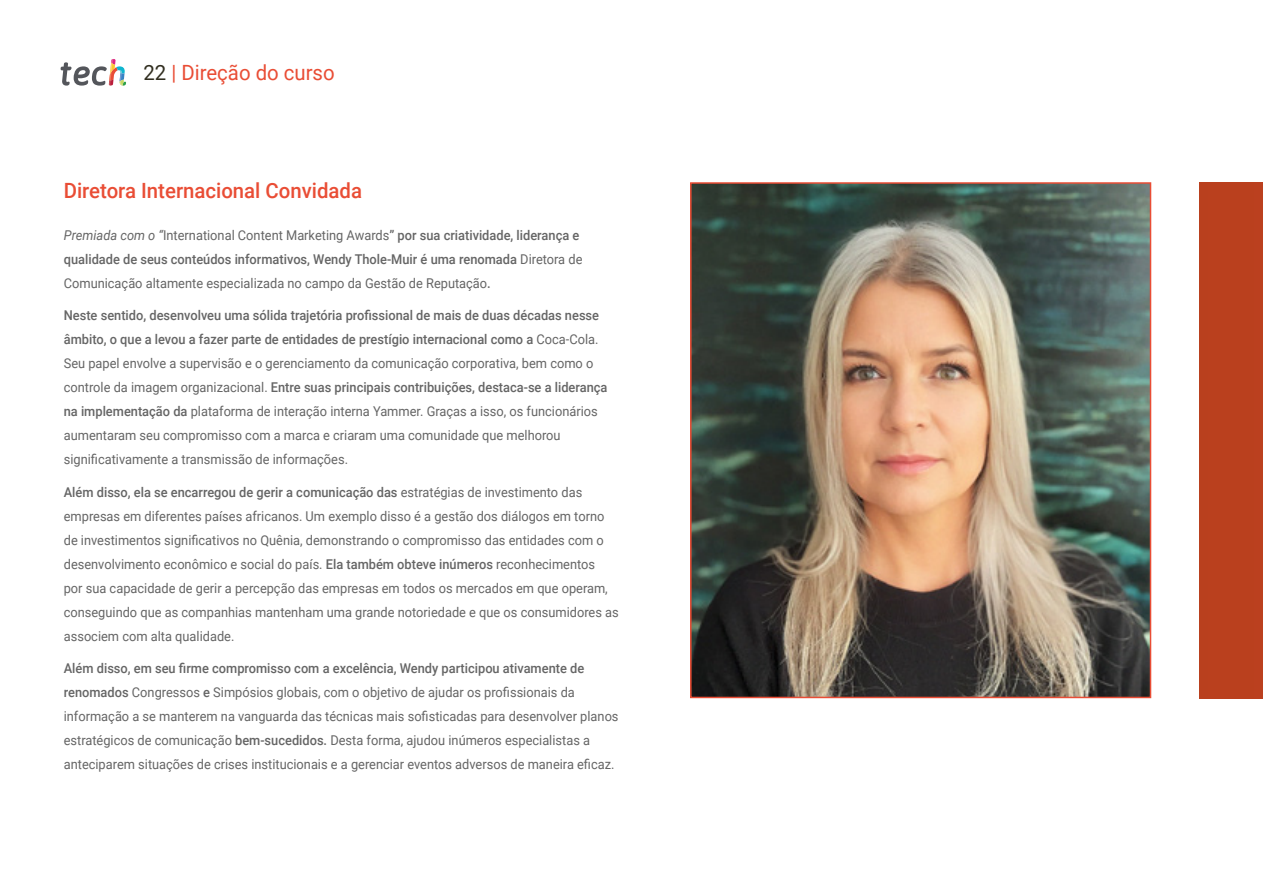
<style>
.page{position:relative;width:1263px;height:893px;background:#fff}
.page>*{position:absolute;margin:0;border:0;box-sizing:border-box;transform-origin:0 0}
.t1{font:500 21px "Roboto";color:#e94d35}
.t2{font:21px "Roboto";color:#e94d35}
.t3{font:13.5px/24px "Roboto";color:#656565;scale:.95 1}
.s1{color:#312e20}
.s2{font-style:italic}
.s3{font-weight:500}
</style>
<div class="page">
<svg style="left:61px;top:59px;width:65px;height:27px"></svg>
<div style="left:1199px;top:182px;width:64px;height:516px;background:#ba401e"></div>
<img style="left:693px;top:185px;width:455px;height:510px">
<div style="left:690px;top:182px;width:461px;height:516px;border:2px solid #e94d35"></div>
<h1 class="t2" style="left:144px;top:57px;width:193px"><span class="s1">22</span> | Direção do curso</h1>
<h1 class="t1" style="left:64px;top:176px;width:300px">Diretora Internacional Convidada</h1>
<p class="t3" style="left:64px;top:222px;width:547px"><span class="s2">Premiada com o “</span>International Content Marketing Awards<span class="s3">” por sua criatividade, liderança e qualidade de seus conteúdos informativos, Wendy Thole-Muir é uma renomada</span> Diretora de<br>Comunicação altamente especializada no campo da Gestão de Reputação<span class="s3">.</span></p>
<p class="t3" style="left:64px;top:303px;width:574px"><span class="s3">Neste sentido, desenvolveu uma sólida trajetória profissional de mais de duas décadas nesse âmbito, o que a levou a fazer parte de entidades de prestígio internacional como a</span> Coca-Cola.<br>Seu papel envolve a supervisão e o gerenciamento da comunicação corporativa, bem como o controle da imagem organizacional. <span class="s3">Entre suas principais contribuições, destaca-se a liderança na implementação da</span> plataforma de interação interna Yammer. Graças a isso, os funcionários aumentaram seu compromisso com a marca e criaram uma comunidade que melhorou significativamente a transmissão de informações.</p>
<p class="t3" style="left:64px;top:479px;width:586px"><span class="s3">Além disso, ela se encarregou de gerir a comunicação das</span> estratégias de investimento das empresas em diferentes países africanos. Um exemplo disso é a gestão dos diálogos em torno de investimentos significativos no Quênia, demonstrando o compromisso das entidades com o desenvolvimento econômico e social do país. <span class="s3">Ela também obteve inúmeros</span> reconhecimentos<br>por sua capacidade de gerir a percepção das empresas em todos os mercados em que operam, conseguindo que as companhias mantenham uma grande notoriedade e que os consumidores as associem com alta qualidade.</p>
<p class="t3" style="left:64px;top:656px;width:585px"><span class="s3">Além disso, em seu firme compromisso com a excelência, Wendy participou ativamente de renomados</span> Congressos <span class="s3">e</span> Simpósios globais, com o objetivo de ajudar os profissionais da informação a se manterem na vanguarda das técnicas mais sofisticadas para desenvolver planos estratégicos de comunicação <span class="s3">bem-sucedidos.</span> Desta forma, ajudou inúmeros especialistas a anteciparem situações de crises institucionais e a gerenciar eventos adversos de maneira eficaz.</p>
</div>
